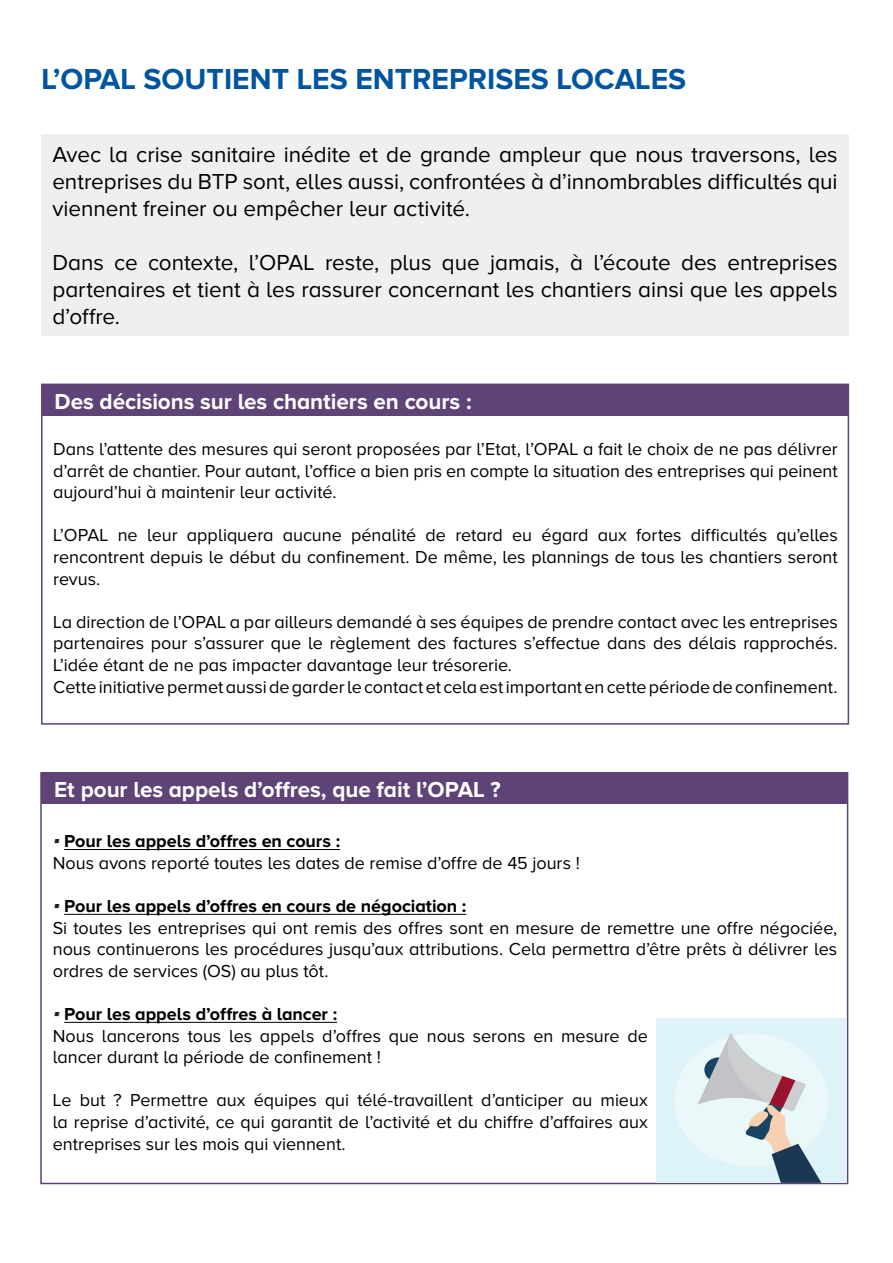
<style>
.page{position:relative;width:893px;height:1263px;background:#fff}
.page>*{position:absolute;margin:0;border:0;box-sizing:border-box;transform-origin:0 0}
.t1{font:700 30px "Proxima Nova A";color:#01559f}
.t2{font:22.5px/27px "Proxima Nova A";letter-spacing:-.005em;color:#000;text-align:justify}
.t3{font:700 22.5px "Proxima Nova A";letter-spacing:-.005em;color:#fff}
.t4{font:18px/21.6px "Proxima Nova A";color:#000;text-align:justify}
.t5{font:700 18px "Proxima Nova A";letter-spacing:-.005em;color:#000}
.s1{font-family:"Arial";font-weight:400;font-style:italic;color:#231f20}
</style>
<div class="page">
<div style="left:42px;top:134px;width:807px;height:202px;background:#efeff0"></div>
<img style="left:656px;top:1019px;width:191px;height:163px">
<div style="left:42px;top:384px;width:806px;height:32px;background:#5d4376"></div>
<hr style="left:64px;top:849px;width:276px;height:1px;background:#000">
<hr style="left:64px;top:914px;width:402px;height:1px;background:#000">
<hr style="left:64px;top:1022px;width:273px;height:1px;background:#000">
<div style="left:41px;top:772px;width:807px;height:32px;background:#5d4376"></div>
<p class="t1" style="left:41px;top:62px;width:646px">L’OPAL SOUTIENT LES ENTREPRISES LOCALES</p>
<p class="t2" style="left:52px;top:140px;width:787px">Avec la crise sanitaire inédite et de grande ampleur que nous traversons, les entreprises du BTP sont, elles aussi, confrontées à d’innombrables difficultés qui viennent freiner ou empêcher leur activité.</p>
<p class="t2" style="left:52px;top:248px;width:787px">Dans ce contexte, l’OPAL reste, plus que jamais, à l’écoute des entreprises partenaires et tient à les rassurer concernant les chantiers ainsi que les appels d’offre.</p>
<p class="t3" style="left:55px;top:389px;width:418px">Des décisions sur les chantiers en cours :</p>
<p class="t4" style="left:53px;top:438px;width:786px">Dans l’attente des mesures qui seront proposées par l’Etat, l’OPAL a fait le choix de ne pas délivrer d’arrêt de chantier. Pour autant, l’office a bien pris en compte la situation des entreprises qui peinent aujourd’hui à maintenir leur activité.</p>
<p class="t4" style="left:53px;top:524px;width:786px">L’OPAL ne leur appliquera aucune pénalité de retard eu égard aux fortes difficultés qu’elles rencontrent depuis le début du confinement. De même, les plannings de tous les chantiers seront revus.</p>
<p class="t4" style="left:53px;top:611px;width:786px">La direction de l’OPAL a par ailleurs demandé à ses équipes de prendre contact avec les entreprises partenaires pour s’assurer que le règlement des factures s’effectue dans des délais rapprochés.<br>L’idée étant de ne pas impacter davantage leur trésorerie.</p>
<p class="t4" style="left:53px;top:675px;width:786px">Cette initiative permet aussi de garder le contact et cela est important en cette période de confinement.</p>
<p class="t3" style="left:54px;top:777px;width:448px">Et pour les appels d’offres, que fait l’OPAL ?</p>
<p class="t5" style="left:53px;top:831px;width:289px"><span class="s1">▪</span>Pour les appels d’offres en cours :</p>
<p class="t4" style="left:53px;top:852px;width:529px">Nous avons reporté toutes les dates de remise d’offre de 45 jours !</p>
<p class="t5" style="left:53px;top:896px;width:415px"><span class="s1">▪</span>Pour les appels d’offres en cours de négociation :</p>
<p class="t4" style="left:53px;top:916px;width:786px">Si toutes les entreprises qui ont remis des offres sont en mesure de remettre une offre négociée, nous continuerons les procédures jusqu’aux attributions. Cela permettra d’être prêts à délivrer les ordres de services (OS) au plus tôt.</p>
<p class="t5" style="left:53px;top:1004px;width:286px"><span class="s1">▪</span>Pour les appels d’offres à lancer :</p>
<p class="t4" style="left:53px;top:1024px;width:597px">Nous lancerons tous les appels d’offres que nous serons en mesure de lancer durant la période de confinement !</p>
<p class="t4" style="left:53px;top:1089px;width:597px">Le but ? Permettre aux équipes qui télé-travaillent d’anticiper au mieux la reprise d’activité, ce qui garantit de l’activité et du chiffre d’affaires aux entreprises sur les mois qui viennent.</p>
</div>
